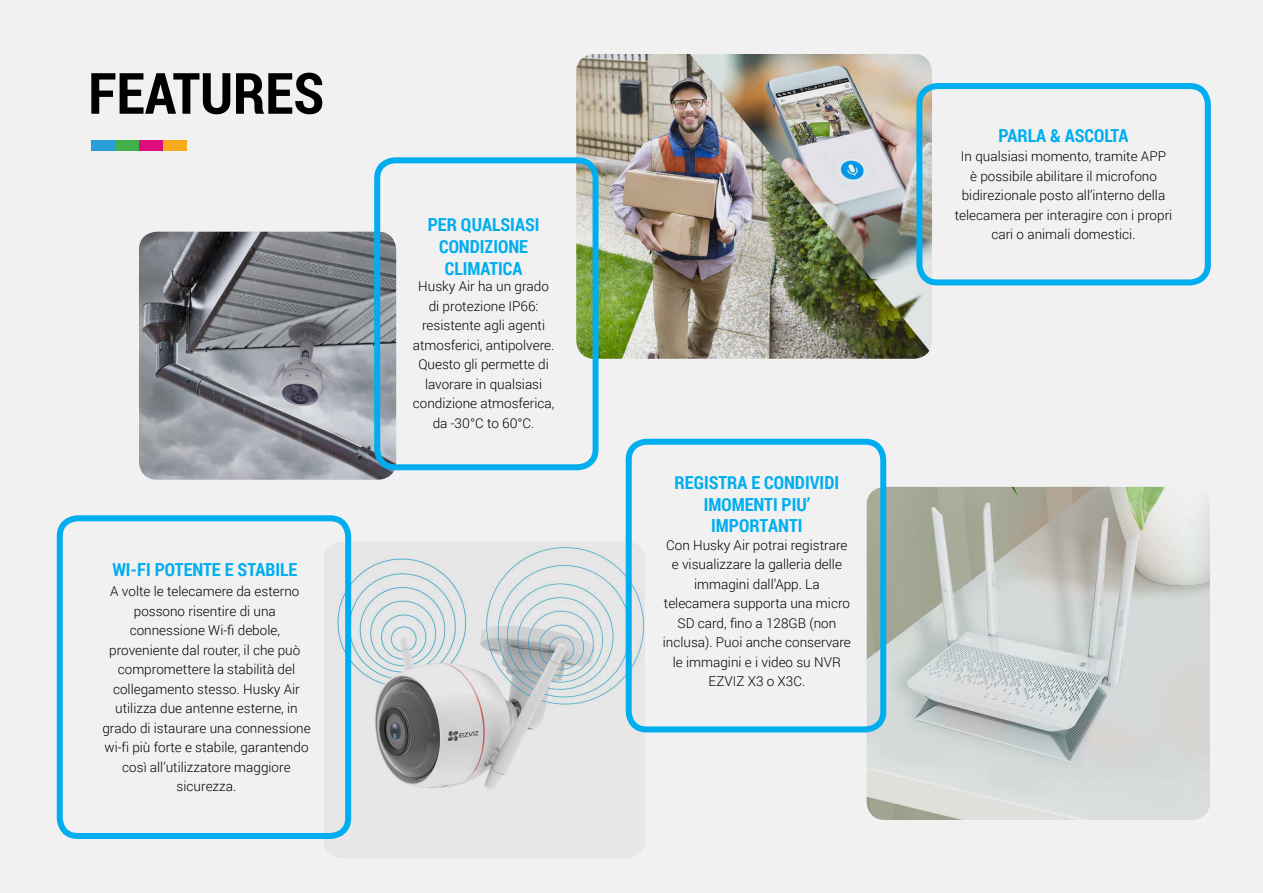
<style>
.page{position:relative;width:1263px;height:893px;background:#f1f1f2}
.page>*{position:absolute;margin:0;border:0;box-sizing:border-box;transform-origin:0 0}
.t1{font:700 57px "Roboto Condensed";color:#000}
.t2{font:700 18px/21.6px "Roboto Condensed";color:#00aeef;text-align:center}
.t3{font:300 13.5px/19.5px "Roboto";color:#000;text-align:center}
</style>
<div class="page">
<img style="left:324px;top:542px;width:321px;height:316px">
<img style="left:139px;top:232px;width:257px;height:248px">
<img style="left:867px;top:487px;width:343px;height:333px">
<div style="left:91px;top:140px;width:24px;height:10px;background:#279ed7"></div>
<div style="left:115px;top:140px;width:24px;height:10px;background:#43b049"></div>
<div style="left:139px;top:140px;width:24px;height:10px;background:#dd0d80"></div>
<div style="left:163px;top:140px;width:24px;height:10px;background:#f6ab1c"></div>
<img style="left:576px;top:54px;width:356px;height:305px">
<div style="left:57px;top:515px;width:294px;height:324px;border:6px solid #00aeef;border-radius:18px"></div>
<div style="left:626px;top:439px;width:260px;height:293px;border:6px solid #00aeef;border-radius:18px"></div>
<div style="left:374px;top:157px;width:224px;height:313px;border:6px solid #00aeef;border-radius:18px"></div>
<div style="left:916px;top:83px;width:295px;height:202px;border:6px solid #00aeef;border-radius:18px"></div>
<h1 class="t1" style="left:88px;top:53px;width:237px">FEATURES</h1>
<h2 class="t2" style="left:112px;top:558px;width:186px">WI-FI POTENTE E STABILE</h2>
<p class="t3" style="left:102px;top:581px;width:210px">A volte le telecamere da esterno possono risentire di una connessione Wi-fi debole, proveniente dal router, il che può compromettere la stabilità del collegamento stesso. Husky Air utilizza due antenne esterne, in grado di istaurare una connessione wi-fi più forte e stabile, garantendo così all’utilizzatore maggiore sicurezza.</p>
<h2 class="t2" style="left:428px;top:213px;width:113px">PER QUALSIASI<br>CONDIZIONE<br>CLIMATICA</h2>
<p class="t3" style="left:413px;top:276px;width:143px">Husky Air ha un grado di protezione IP66: resistente agli agenti atmosferici, antipolvere.<br>Questo gli permette di lavorare in qualsiasi condizione atmosferica, da -30°C to 60°C.</p>
<h2 class="t2" style="left:675px;top:471px;width:166px">REGISTRA E CONDIVIDI<br>IMOMENTI PIU’<br>IMPORTANTI</h2>
<p class="t3" style="left:663px;top:534px;width:190px">Con Husky Air potrai registrare e visualizzare la galleria delle immagini dall’App. La telecamera supporta una micro<br>SD card, fino a 128GB (non inclusa). Puoi anche conservare le immagini e i video su NVR<br>EZVIZ X3 o X3C.</p>
<h2 class="t2" style="left:998px;top:124px;width:131px">PARLA &amp; ASCOLTA</h2>
<p class="t3" style="left:955px;top:146px;width:219px">In qualsiasi momento, tramite APP<br>è possibile abilitare il microfono bidirezionale posto all’interno della telecamera per interagire con i propri cari o animali domestici.</p>
</div>
